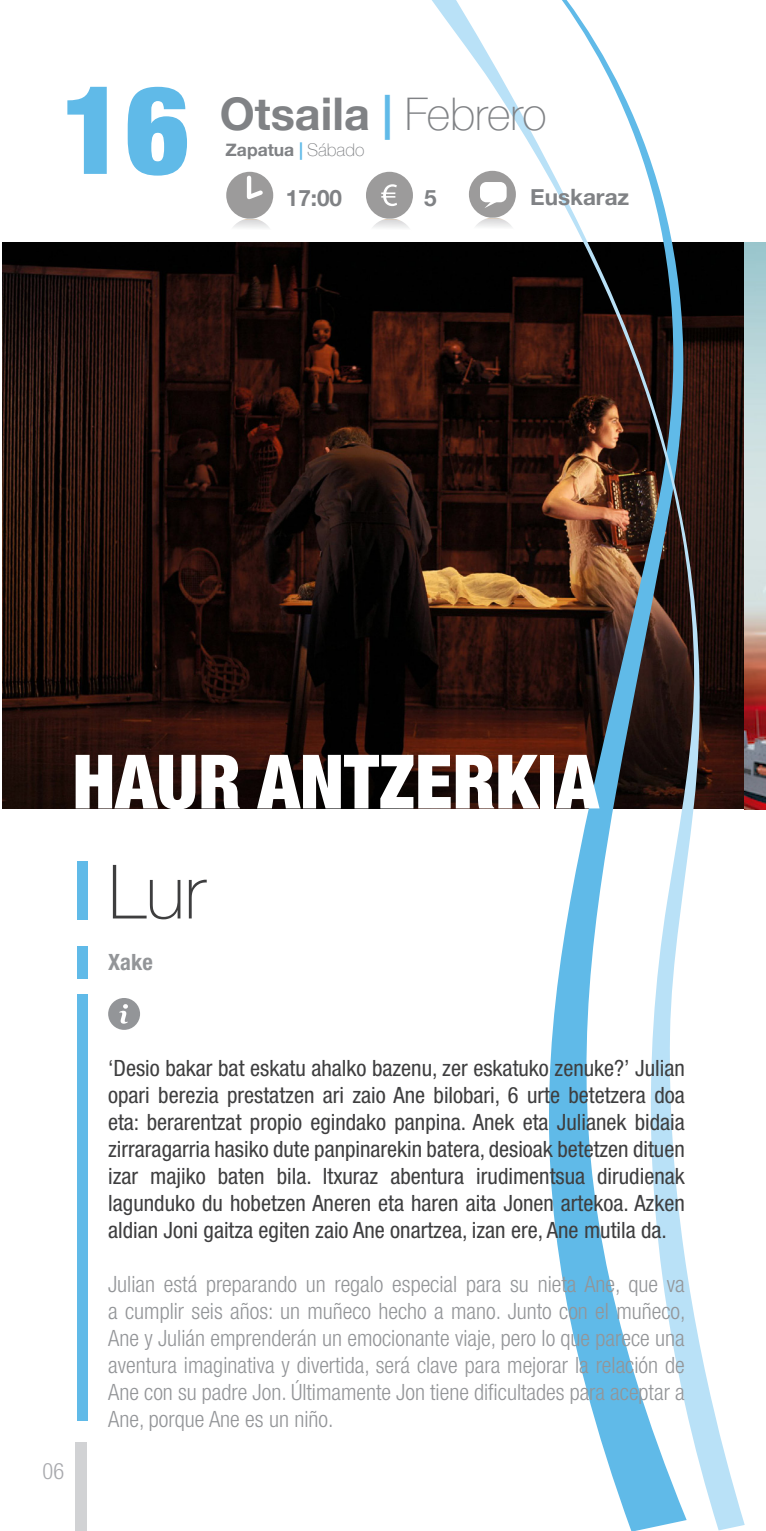
<style>
.page{position:relative;width:766px;height:1531px;background:#fff}
.page>*{position:absolute;margin:0;border:0;box-sizing:border-box;transform-origin:0 0}
.t1{font:900 condensed 123px "Helvetica Neue";color:#60bae8}
.t2{font:900 condensed 75px "Helvetica Neue";color:#fff}
.t3{font:100 75px "Helvetica Neue";color:#3e3e3f}
.t4{font:700 45px "Helvetica Neue";color:#808285}
.t5{font:condensed 22.5px/27px "Helvetica Neue";color:#3e3e3f;text-align:justify}
.t6{font:300 condensed 22.5px/27px "Helvetica Neue";color:#939598;text-align:justify}
.t7{font:700 22.5px "Helvetica Neue";color:#808285}
.t8{font:700 condensed 22.5px "Helvetica Neue";color:#939598}
.t9{font:300 condensed 22.5px "Helvetica Neue";color:#a8a9ad}
.t10{font:700 17.5px "Helvetica Neue";color:#808285}
.s1{color:#60bae8}
.s2{font-weight:100}
</style>
<div class="page">
<img style="left:2px;top:243px;width:417px;height:565px">
<svg style="left:419px;top:0;width:325px;height:1530px"></svg>
<img style="left:744px;top:243px;width:21px;height:567px">
<div style="left:75px;top:1442px;width:11px;height:89px;background:#d1d2d4"></div>
<div style="left:226px;top:172px;width:47px;height:47px;background:#9c9b9b;border-radius:50%"></div>
<svg style="left:246px;top:173px;width:20px;height:27px"></svg>
<svg style="left:233px;top:218px;width:36px;height:10px"></svg>
<div style="left:366px;top:172px;width:47px;height:47px;background:#9c9b9b;border-radius:50%"></div>
<svg style="left:373px;top:218px;width:36px;height:10px"></svg>
<svg style="left:381px;top:184px;width:16px;height:22px"></svg>
<div style="left:77px;top:861px;width:11px;height:58px;background:#60bae8"></div>
<div style="left:77px;top:994px;width:11px;height:427px;background:#60bae8"></div>
<svg style="left:108px;top:998px;width:32px;height:32px"></svg>
<div style="left:77px;top:946px;width:11px;height:32px;background:#60bae8"></div>
<div style="left:469px;top:171px;width:46px;height:47px;background:#9c9b9b;border-radius:50%"></div>
<svg style="left:472px;top:217px;width:43px;height:14px"></svg>
<div style="left:480px;top:182px;width:26px;height:20px;background:#fff;border-radius:6px"></div>
<svg style="left:485px;top:202px;width:15px;height:6px"></svg>
<h1 class="t1" style="left:61px;top:54px;width:129px">16</h1>
<h3 class="t4" style="left:220px;top:78px;width:328px">Otsaila <span class="s1">|</span> <span class="s2">Febrero</span></h3>
<p class="t10" style="left:225px;top:136px;width:140px">Zapatua <span class="s1">|</span> <span class="s2">Sábado</span></p>
<p class="t7" style="left:286px;top:180px;width:58px">17:00</p>
<p class="t7" style="left:424px;top:180px;width:14px">5</p>
<p class="t7" style="left:530px;top:179px;width:101px">Euskaraz</p>
<h2 class="t2" style="left:72px;top:735px;width:527px">HAUR ANTZERKIA</h2>
<h2 class="t3" style="left:108px;top:835px;width:99px">Lur</h2>
<p class="t8" style="left:108px;top:948px;width:46px">Xake</p>
<p class="t9" style="left:43px;top:1458px;width:23px">06</p>
<p class="t5" style="left:108px;top:1054px;width:578px">‘Desio bakar bat eskatu ahalko bazenu, zer eskatuko zenuke?’ Julian opari berezia prestatzen ari zaio Ane bilobari, 6 urte betetzera doa eta: berarentzat propio egindako panpina. Anek eta Julianek bidaia zirraragarria hasiko dute panpinarekin batera, desioak betetzen dituen izar majiko baten bila. Itxuraz abentura irudimentsua dirudienak lagunduko du hobetzen Aneren eta haren aita Jonen artekoa. Azken aldian Joni gaitza egiten zaio Ane onartzea, izan ere, Ane mutila da.</p>
<p class="t6" style="left:108px;top:1270px;width:578px">Julian está preparando un regalo especial para su nieta Ane, que va a cumplir seis años: un muñeco hecho a mano. Junto con el muñeco, Ane y Julián emprenderán un emocionante viaje, pero lo que parece una aventura imaginativa y divertida, será clave para mejorar la relación de Ane con su padre Jon. Últimamente Jon tiene dificultades para aceptar a Ane, porque Ane es un niño.</p>
</div>
